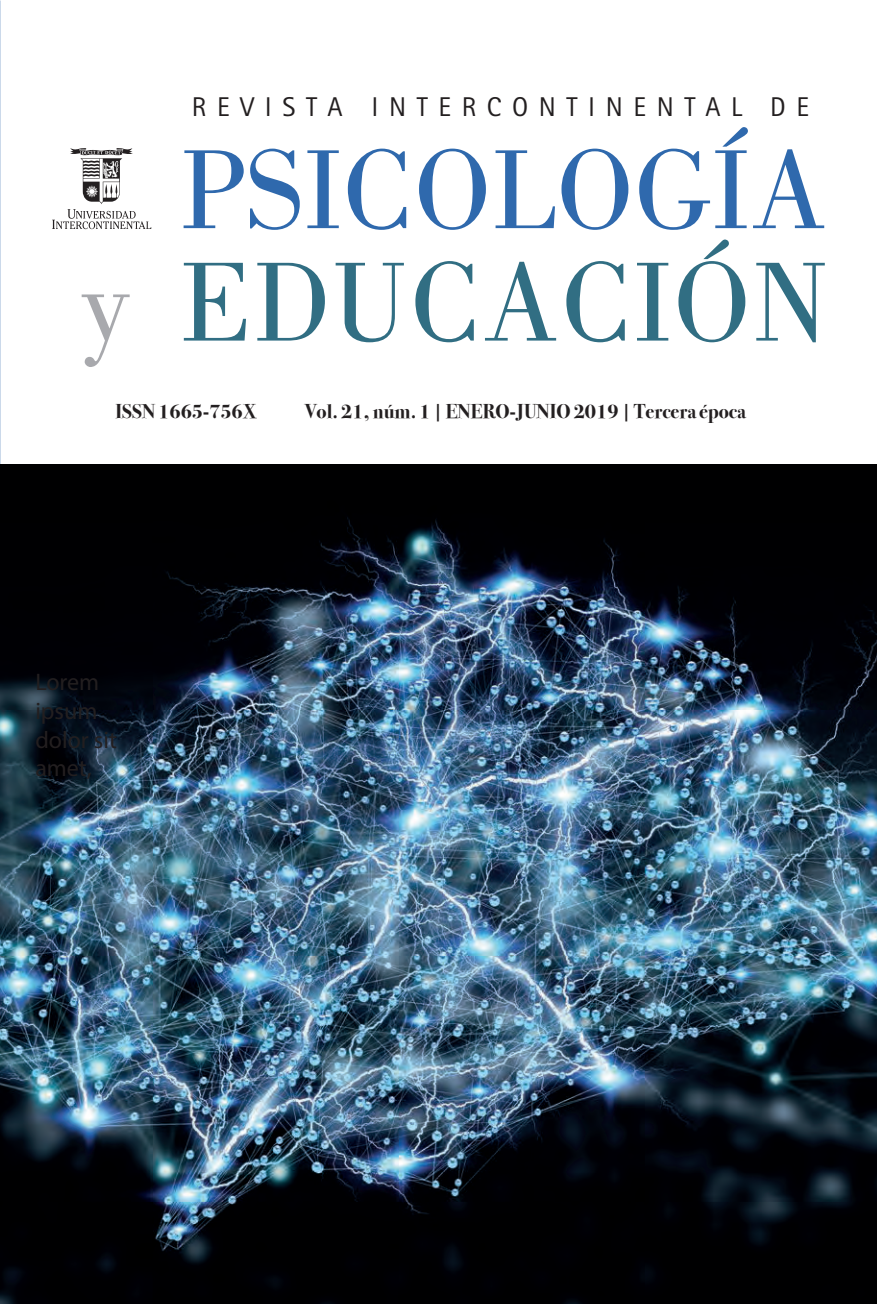
<style>
.page{position:relative;width:877px;height:1304px;background:#fff}
.page>*{position:absolute;margin:0;border:0;box-sizing:border-box;transform-origin:0 0}
.t1{font:116.4px/112.4px "Bodoni Std";color:#2f69ad;text-align:right}
.t2{font:27.2px "Rotis Sans Serif Std";letter-spacing:.39em;color:#231f20}
.t3{font:24px/28.8px "Myriad Pro";color:#231f20}
.t4{font:700 20px "Bodoni Svty Two ITCTT";color:#231f20}
.s1{color:#a8a9ad}
.s2{color:#316e83}
</style>
<div class="page">
<svg style="left:52px;top:148px;width:99px;height:81px"></svg>
<img style="left:0;top:464px;width:876px;height:840px">
<h2 class="t2" style="left:192px;top:91px;width:552px">REVISTA INTERCONTINENTAL</h2>
<h1 class="t1" style="left:80px;top:135px;width:750px">PSICOLOGÍA<br><span class="s1">y</span> <span class="s2">EDUCACIÓN</span></h1>
<h2 class="t2" style="left:770px;top:91px;width:40px">D E</h2>
<p class="t4" style="left:115px;top:394px;width:143px">ISSN 1665-756X</p>
<p class="t4" style="left:305px;top:394px;width:442px">Vol. 21, núm. 1 | ENERO-JUNIO 2019 | Tercera época</p>
<p class="t3" style="left:35px;top:667px;width:83px">Lorem ipsum dolor sit amet,</p>
</div>
